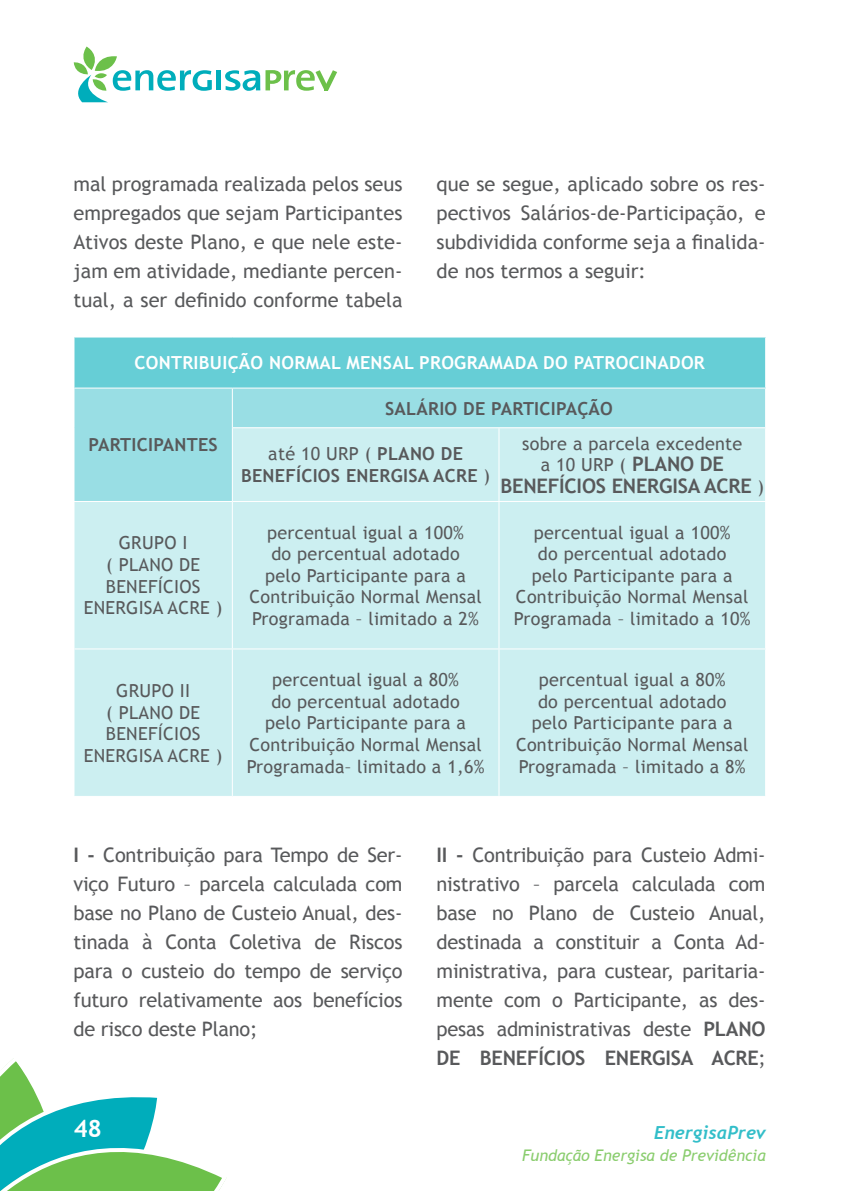
<style>
.page{position:relative;width:851px;height:1191px;background:#fff}
.page>*{position:absolute;margin:0;border:0;box-sizing:border-box;transform-origin:0 0}
.t1{font:700 24px "Trebuchet MS";color:#fff}
.t2{font:20px/29px "Trebuchet MS";letter-spacing:-.005em;color:#58595b;text-align:justify}
.t3{font:700 20px "Trebuchet MS";letter-spacing:-.01em;color:#58595b}
.t4{font:18px/21.6px "Trebuchet MS";letter-spacing:.015em;color:#58595b;text-align:center}
.t5{font:700 18px/21.6px "Trebuchet MS";letter-spacing:.015em;color:#58595b;text-align:center}
.t6{font:700 18px "Trebuchet MS";letter-spacing:.015em;color:#fff}
.t7{font:italic 700 18px "Trebuchet";color:#33bec9}
.t8{font:italic 16px "Trebuchet MS";color:#8acd6e}
.s1{font-weight:400}
.s2{font-weight:700;font-size:20px}
.s3{font-weight:400;font-size:18px}
.s4{font-weight:700}
</style>
<div class="page">
<div style="left:216px;top:71px;width:5px;height:19px;background:#00adbb"></div>
<svg style="left:225px;top:70px;width:112px;height:21px"></svg>
<svg style="left:73px;top:47px;width:139px;height:55px"></svg>
<svg style="left:0;top:1058px;width:226px;height:133px"></svg>
<div style="left:74px;top:337px;width:691px;height:51px;background:#66ced6"></div>
<div style="left:74px;top:388px;width:691px;height:40px;background:#99dee4"></div>
<div style="left:74px;top:428px;width:691px;height:368px;background:#cceff1"></div>
<hr style="left:73px;top:387px;width:159px;height:1px;background:#fff">
<hr style="left:232px;top:387px;width:267px;height:1px;background:#fff">
<hr style="left:232px;top:388px;width:1px;height:39px;background:#fff">
<hr style="left:499px;top:387px;width:267px;height:1px;background:#fff">
<hr style="left:232px;top:427px;width:267px;height:1px;background:#fff">
<hr style="left:232px;top:428px;width:1px;height:73px;background:#fff">
<hr style="left:499px;top:427px;width:267px;height:1px;background:#fff">
<hr style="left:498px;top:428px;width:1px;height:73px;background:#fff">
<hr style="left:73px;top:501px;width:159px;height:1px;background:#fff">
<hr style="left:232px;top:501px;width:267px;height:1px;background:#fff">
<hr style="left:232px;top:502px;width:1px;height:146px;background:#fff">
<hr style="left:499px;top:501px;width:267px;height:1px;background:#fff">
<hr style="left:498px;top:502px;width:1px;height:146px;background:#fff">
<hr style="left:73px;top:648px;width:159px;height:1px;background:#fff">
<hr style="left:232px;top:648px;width:267px;height:1px;background:#fff">
<hr style="left:232px;top:649px;width:1px;height:147px;background:#fff">
<hr style="left:499px;top:648px;width:267px;height:1px;background:#fff">
<hr style="left:498px;top:649px;width:1px;height:147px;background:#fff">
<p class="t2" style="left:73px;top:169px;width:330px">mal programada realizada pelos seus empregados que sejam Participantes Ativos deste Plano, e que nele este&shy;jam em atividade, mediante percen&shy;tual, a ser definido conforme tabela</p>
<p class="t2" style="left:436px;top:169px;width:330px">que se segue, aplicado sobre os res&shy;pectivos Salários-de-Participação, e subdividida conforme seja a finalida&shy;de nos termos a seguir:</p>
<p class="t6" style="left:134px;top:351px;width:572px">CONTRIBUIÇÃO NORMAL MENSAL PROGRAMADA DO PATROCINADOR</p>
<p class="t5" style="left:88px;top:434px;width:131px">PARTICIPANTES</p>
<p class="t5" style="left:385px;top:397px;width:229px">SALÁRIO DE PARTICIPAÇÃO</p>
<p class="t5" style="left:241px;top:443px;width:251px"><span class="s1">até 10 URP (</span> PLANO DE<br>BENEFÍCIOS ENERGISA ACRE <span class="s1">)</span></p>
<p class="t4" style="left:522px;top:433px;width:222px">sobre a parcela excedente a 10 URP ( <span class="s2">PLANO DE</span></p>
<p class="t3" style="left:500px;top:473px;width:265px">BENEFÍCIOS ENERGISA ACRE <span class="s3">)</span></p>
<p class="t4" style="left:84px;top:532px;width:140px">GRUPO I<br>( PLANO DE<br>BENEFÍCIOS<br>ENERGISA ACRE )</p>
<p class="t4" style="left:249px;top:522px;width:234px">percentual igual a 100%<br>do percentual adotado<br>pelo Participante para a<br>Contribuição Normal Mensal<br>Programada – limitado a 2%</p>
<p class="t4" style="left:514px;top:522px;width:238px">percentual igual a 100%<br>do percentual adotado<br>pelo Participante para a<br>Contribuição Normal Mensal<br>Programada – limitado a 10%</p>
<p class="t4" style="left:84px;top:680px;width:140px">GRUPO II<br>( PLANO DE<br>BENEFÍCIOS<br>ENERGISA ACRE )</p>
<p class="t4" style="left:247px;top:669px;width:239px">percentual igual a 80%<br>do percentual adotado<br>pelo Participante para a<br>Contribuição Normal Mensal<br>Programada– limitado a 1,6%</p>
<p class="t4" style="left:516px;top:669px;width:234px">percentual igual a 80%<br>do percentual adotado<br>pelo Participante para a<br>Contribuição Normal Mensal<br>Programada – limitado a 8%</p>
<p class="t2" style="left:73px;top:841px;width:330px"><span class="s4">I -</span> Contribuição para Tempo de Ser&shy;viço Futuro – parcela calculada com base no Plano de Custeio Anual, des&shy;tinada à Conta Coletiva de Riscos para o custeio do tempo de serviço futuro relativamente aos benefícios de risco deste Plano;</p>
<p class="t2" style="left:436px;top:841px;width:330px"><span class="s4">II -</span> Contribuição para Custeio Admi&shy;nistrativo – parcela calculada com base no Plano de Custeio Anual, destinada a constituir a Conta Ad&shy;ministrativa, para custear, paritaria&shy;mente com o Participante, as des&shy;pesas administrativas deste <span class="s4">PLANO DE BENEFÍCIOS ENERGISA ACRE</span>;</p>
<p class="t1" style="left:74px;top:1113px;width:30px">48</p>
<p class="t7" style="left:654px;top:1121px;width:113px">EnergisaPrev</p>
<p class="t8" style="left:522px;top:1145px;width:245px">Fundação Energisa de Previdência</p>
</div>
